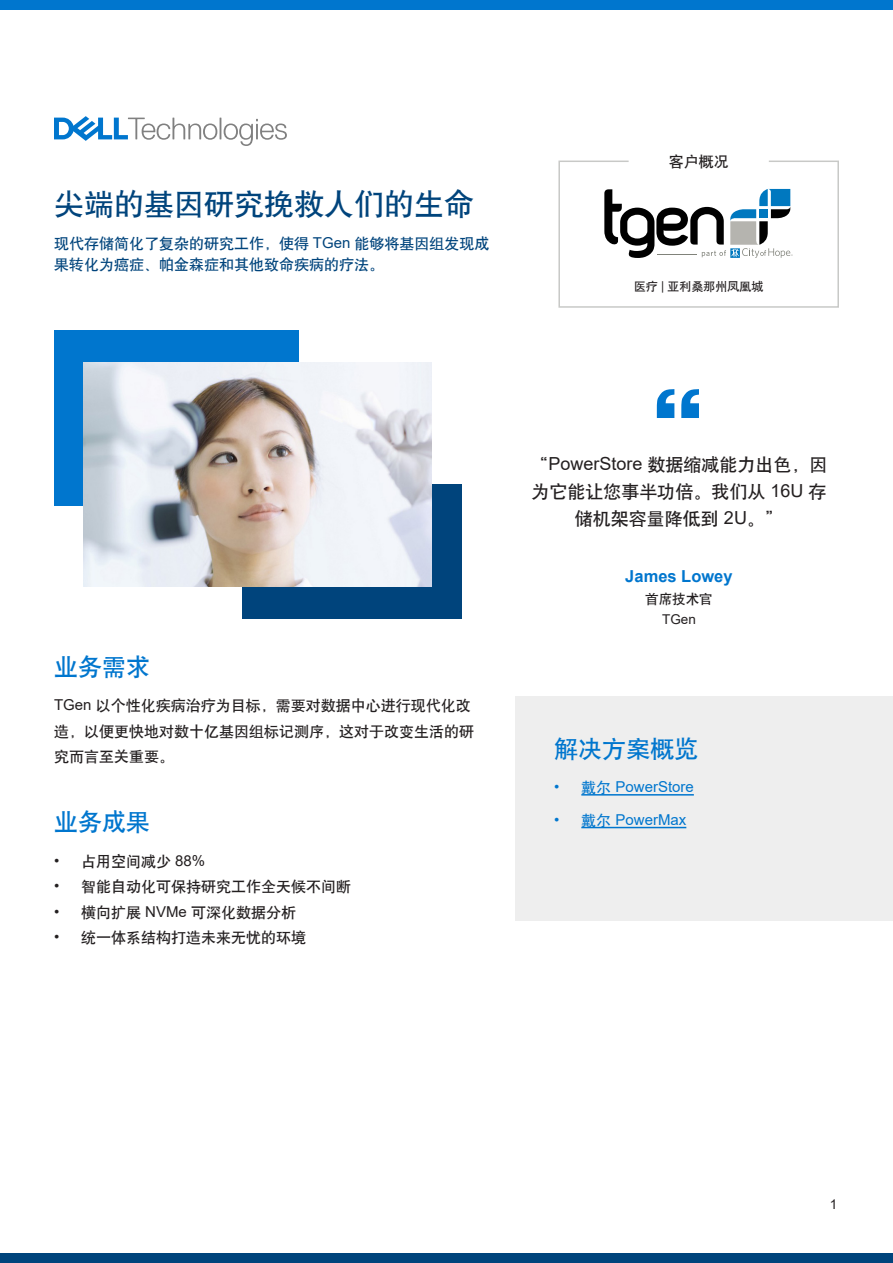
<style>
.page{position:relative;width:893px;height:1263px;background:#fff}
.page>*{position:absolute;margin:0;border:0;box-sizing:border-box;transform-origin:0 0}
.t1{font:120px "H Yb 2 gj";color:#0076ce}
.t2{font:30px "H Yb 1 gj";color:#00447c}
.t3{font:24px "H Yb 1 gj";color:#0076ce}
.t4{font:18px/27px "H Yb 1 gj";color:#231f20;text-align:center}
.t5{font:700 16.5px "Arial";color:#0076ce}
.t6{font:15px/25.5px "H Yb 1 gj";color:#231f20}
.t7{font:15px/21px "H Yb 1 gj";color:#00447c}
.t8{font:15px "Arial";color:#0076ce}
.t9{font:13.5px "H Yb 1 gj";color:#231f20}
.t10{font:13.5px "Arial";color:#231f20}
.t11{font:12px "H Yb 1 gj";color:#231f20}
.s1{font-family:"Arial"}
.s2{font-family:"H Yb 1 gj"}
</style>
<div class="page">
<div style="left:0;top:1253px;width:893px;height:10px;background:#00447c"></div>
<div style="left:0;top:0;width:893px;height:10px;background:#0076ce"></div>
<div style="left:516px;top:697px;width:377px;height:224px;background:#eee"></div>
<hr style="left:581px;top:794px;width:113px;height:1px;background:#0076ce">
<hr style="left:581px;top:827px;width:105px;height:1px;background:#0076ce">
<svg style="left:558px;top:160px;width:281px;height:148px"></svg>
<svg style="left:54px;top:116px;width:233px;height:30px"></svg>
<div style="left:242px;top:484px;width:219px;height:134px;background:#00447c"></div>
<div style="left:54px;top:330px;width:245px;height:176px;background:#0076ce"></div>
<img style="left:83px;top:362px;width:349px;height:224px">
<p class="t2" style="left:54px;top:189px;width:421px">尖端的基因研究挽救人们的生命</p>
<p class="t7" style="left:54px;top:233px;width:437px">现代存储简化了复杂的研究工作，使得 <span class="s1">TGen</span> 能够将基因组发现成果转化为癌症、帕金森症和其他致命疾病的疗法。</p>
<p class="t3" style="left:54px;top:655px;width:97px">业务需求</p>
<p class="t6" style="left:54px;top:693px;width:421px"><span class="s1">TGen</span> 以个性化疾病治疗为目标，需要对数据中心进行现代化改造，以便更快地对数十亿基因组标记测序，这对于改变生活的研究而言至关重要。</p>
<p class="t3" style="left:54px;top:810px;width:97px">业务成果</p>
<p class="t6" style="left:54px;top:848px;width:153px"><span class="s1">•</span> 占用空间减少 <span class="s1">88%</span></p>
<p class="t6" style="left:54px;top:874px;width:298px"><span class="s1">•</span> 智能自动化可保持研究工作全天候不间断</p>
<p class="t6" style="left:54px;top:899px;width:244px"><span class="s1">•</span> 横向扩展 <span class="s1">NVMe</span> 可深化数据分析</p>
<p class="t6" style="left:54px;top:925px;width:253px"><span class="s1">•</span> 统一体系结构打造未来无忧的环境</p>
<p class="t6" style="left:669px;top:149px;width:61px">客户概况</p>
<p class="t11" style="left:634px;top:281px;width:131px">医疗 <span class="s1">|</span> 亚利桑那州凤凰城</p>
<p class="t1" style="left:588px;top:383px;width:121px">“</p>
<p class="t4" style="left:530px;top:451px;width:299px">“<span class="s1">PowerStore</span> 数据缩减能力出色，因为它能让您事半功倍。我们从 <span class="s1">16U</span> 存储机架容量降低到 <span class="s1">2U</span>。”</p>
<p class="t5" style="left:625px;top:564px;width:109px">James Lowey</p>
<p class="t9" style="left:645px;top:592px;width:69px">首席技术官</p>
<p class="t10" style="left:662px;top:610px;width:35px">TGen</p>
<p class="t3" style="left:554px;top:736px;width:145px">解决方案概览</p>
<p class="t8" style="left:554px;top:776px;width:141px">• <span class="s2">戴尔</span> PowerStore</p>
<p class="t8" style="left:554px;top:809px;width:134px">• <span class="s2">戴尔</span> PowerMax</p>
<p class="t10" style="left:830px;top:1194px;width:9px">1</p>
</div>
